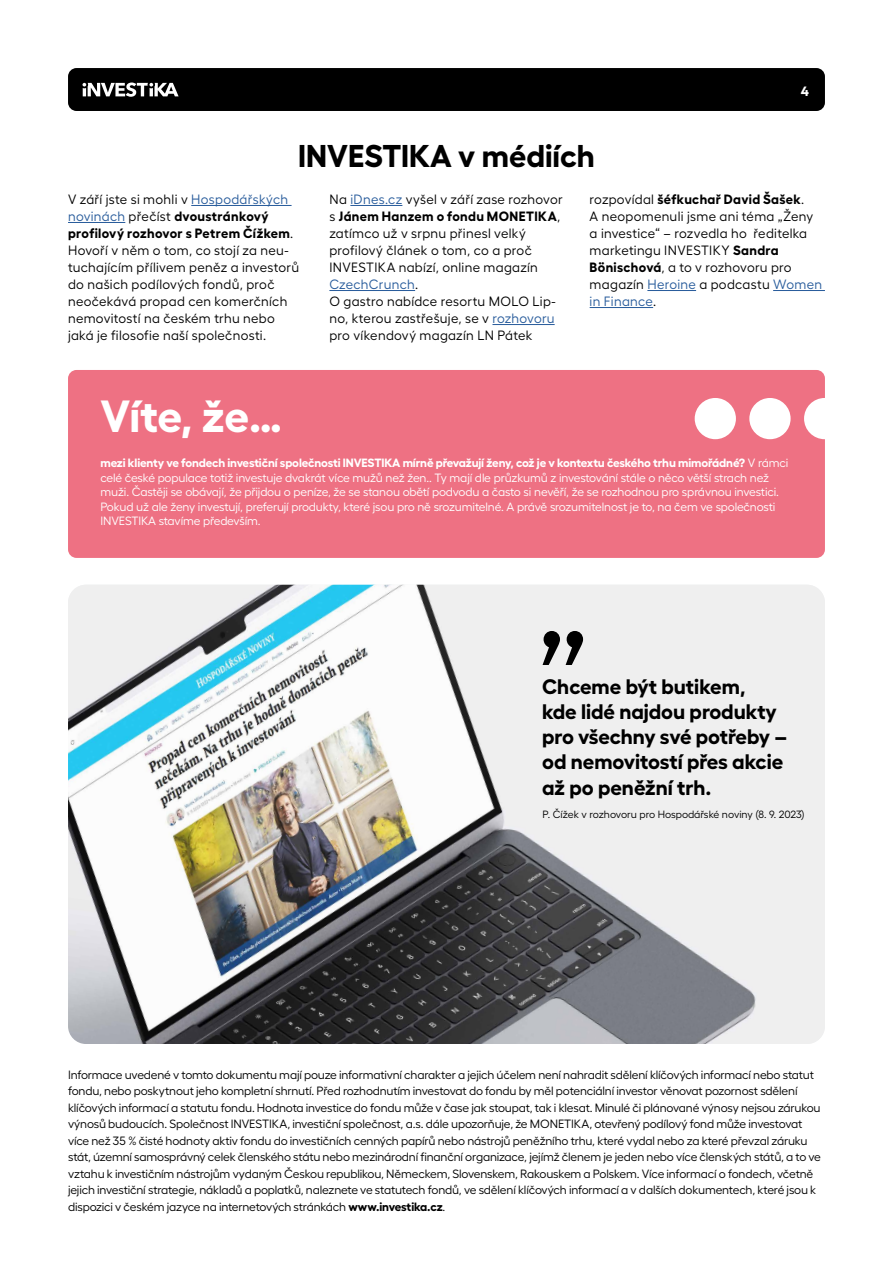
<style>
.page{position:relative;width:893px;height:1263px;background:#fff}
.page>*{position:absolute;margin:0;border:0;box-sizing:border-box;transform-origin:0 0}
.t1{font:700 45px "Hellix";letter-spacing:-.01em;color:#fff}
.t2{font:700 31.5px "Hellix";color:#000}
.t3{font:700 21px/25.2px "Hellix";color:#000}
.t4{font:13.5px/17px "Hellix";letter-spacing:.02em;color:#000}
.t5{font:700 13.5px "Hellix";color:#fff}
.t6{font:12px/16.5px "Hellix";letter-spacing:-.015em;color:#000}
.t7{font:12px/14.4px "Hellix";letter-spacing:-.01em;color:#fff}
.t8{font:10.5px "Hellix";letter-spacing:-.01em;color:#000}
.s1{color:#275b9b}
.s2{font-weight:700}
</style>
<div class="page">
<div style="left:68px;top:68px;width:757px;height:43px;background:#000;border-radius:9px"></div>
<svg style="left:82px;top:83px;width:97px;height:14px"></svg>
<hr style="left:191px;top:205px;width:101px;height:1px;background:#275b9b">
<hr style="left:68px;top:222px;width:57px;height:1px;background:#275b9b">
<img style="left:68px;top:585px;width:757px;height:459px">
<hr style="left:350px;top:205px;width:52px;height:1px;background:#275b9b">
<hr style="left:329px;top:290px;width:86px;height:1px;background:#275b9b">
<hr style="left:492px;top:324px;width:63px;height:1px;background:#275b9b">
<div style="left:68px;top:370px;width:757px;height:188px;background:#ee7183;border-radius:9px"></div>
<div style="left:804px;top:398px;width:41px;height:41px;background:#fff;border-radius:50%"></div>
<div style="left:749px;top:398px;width:42px;height:41px;background:#fff;border-radius:50%"></div>
<div style="left:695px;top:398px;width:41px;height:41px;background:#fff;border-radius:50%"></div>
<hr style="left:647px;top:290px;width:49px;height:1px;background:#275b9b">
<hr style="left:773px;top:290px;width:52px;height:1px;background:#275b9b">
<hr style="left:590px;top:307px;width:63px;height:1px;background:#275b9b">
<svg style="left:543px;top:631px;width:40px;height:34px"></svg>
<h2 class="t2" style="left:298px;top:131px;width:298px">INVESTIKA v médiích</h2>
<p class="t5" style="left:801px;top:80px;width:10px">4</p>
<p class="t4" style="left:68px;top:190px;width:233px">V září jste si mohli v <span class="s1">Hospodářských novinách</span> přečíst <span class="s2">dvoustránkový profilový rozhovor s Petrem Čížkem</span>.<br>Hovoří v něm o tom, co stojí za neu&shy;tuchajícím přílivem peněz a investorů do našich podílových fondů, proč neočekává propad cen komerčních nemovitostí na českém trhu nebo jaká je filosofie naší společnosti.</p>
<p class="t4" style="left:329px;top:190px;width:235px">Na <span class="s1">iDnes.cz</span> vyšel v září zase rozhovor s <span class="s2">Jánem Hanzem o fondu MONETIKA</span>, zatímco už v srpnu přinesl velký profilový článek o tom, co a proč<br>INVESTIKA nabízí, online magazín<br><span class="s1">CzechCrunch</span>.<br>O gastro nabídce resortu MOLO Lip&shy;no, kterou zastřešuje, se v <span class="s1">rozhovoru </span>pro víkendový magazín LN Pátek</p>
<h1 class="t1" style="left:100px;top:380px;width:183px">Víte, že…</h1>
<p class="t4" style="left:590px;top:190px;width:234px">rozpovídal <span class="s2">šéfkuchař David Šašek</span>.<br>A neopomenuli jsme ani téma „Ženy a investice“ – rozvedla ho ředitelka marketingu INVESTIKY <span class="s2">Sandra<br>Bönischová</span>, a to v rozhovoru pro magazín <span class="s1">Heroine</span> a podcastu <span class="s1">Women in Finance</span>.</p>
<p class="t7" style="left:100px;top:455px;width:689px"><span class="s2">mezi klienty ve fondech investiční společnosti INVESTIKA mírně převažují ženy, což je v kontextu českého trhu mimořádné?</span> V rámci celé české populace totiž investuje dvakrát více mužů než žen.. Ty mají dle průzkumů z investování stále o něco větší strach než muži. Častěji se obávají, že přijdou o peníze, že se stanou obětí podvodu a často si nevěří, že se rozhodnou pro správnou investici.<br>Pokud už ale ženy investují, preferují produkty, které jsou pro ně srozumitelné. A právě srozumitelnost je to, na čem ve společnosti INVESTIKA stavíme především.</p>
<h3 class="t3" style="left:542px;top:671px;width:247px">Chceme být butikem,<br>kde lidé najdou produkty pro všechny své potřeby – od nemovitostí přes akcie až po peněžní trh.</h3>
<p class="t8" style="left:543px;top:806px;width:263px">P. Čížek v rozhovoru pro Hospodářské noviny (8. 9. 2023)</p>
<p class="t6" style="left:68px;top:1065px;width:754px">Informace uvedené v tomto dokumentu mají pouze informativní charakter a jejich účelem není nahradit sdělení klíčových informací nebo statut fondu, nebo poskytnout jeho kompletní shrnutí. Před rozhodnutím investovat do fondu by měl potenciální investor věnovat pozornost sdělení klíčových informací a statutu fondu. Hodnota investice do fondu může v čase jak stoupat, tak i klesat. Minulé či plánované výnosy nejsou zárukou výnosů budoucích. Společnost INVESTIKA, investiční společnost, a.s. dále upozorňuje, že MONETIKA, otevřený podílový fond může investovat více než 35 % čisté hodnoty aktiv fondu do investičních cenných papírů nebo nástrojů peněžního trhu, které vydal nebo za které převzal záruku stát, územní samosprávný celek členského státu nebo mezinárodní finanční organizace, jejímž členem je jeden nebo více členských států, a to ve vztahu k investičním nástrojům vydaným Českou republikou, Německem, Slovenskem, Rakouskem a Polskem. Více informací o fondech, včetně jejich investiční strategie, nákladů a poplatků, naleznete ve statutech fondů, ve sdělení klíčových informací a v dalších dokumentech, které jsou k dispozici v českém jazyce na internetových stránkách <span class="s2">www.investika.cz</span>.</p>
</div>
